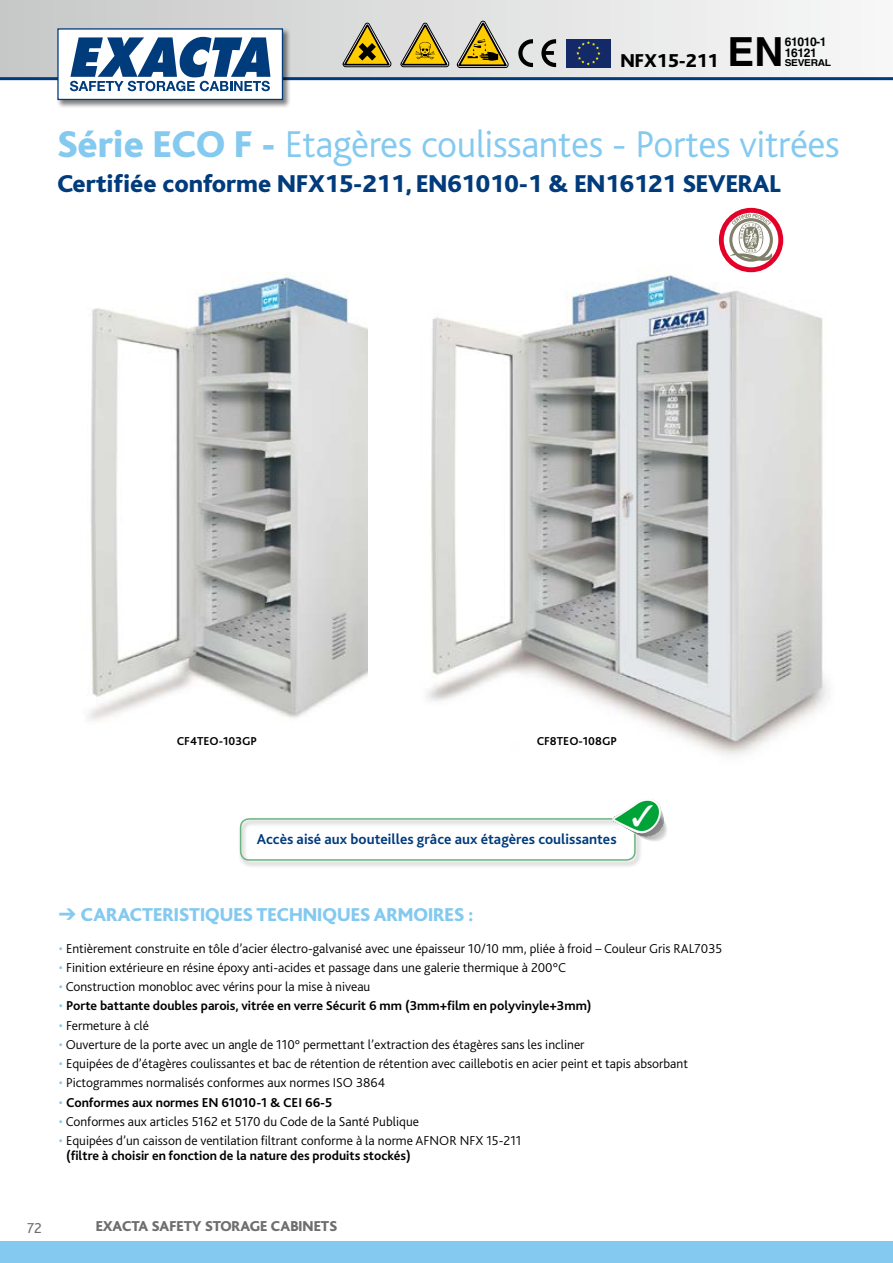
<style>
.page{position:relative;width:893px;height:1263px;background:#fff}
.page>*{position:absolute;margin:0;border:0;box-sizing:border-box;transform-origin:0 0}
.t1{font:300 39px "Bliss";letter-spacing:-.01em;color:#83c9f0}
.t2{font:800 25.5px "Bliss";color:#003b7c}
.t3{font:800 19.5px "Bliss";color:#83c9f0}
.t4{font:800 19.5px "Bliss";color:#000}
.t5{font:700 15px "Bliss 2";color:#003b7c}
.t6{font:800 15px "Bliss";color:#6e6e6e}
.t7{font:15px "Bliss 2";color:#6e6e6e}
.t8{font:300 13.5px/15px "Bliss 2";color:#000}
.t9{font:700 13.5px "Bliss 2";color:#000}
.t10{font:700 12.15px/10.8px "Helvetica";letter-spacing:-.035em;color:#000001}
.t11{font:700 12px "Bliss 2";color:#000}
.t12{font:700 9.45px "Helvetica";letter-spacing:-.035em;color:#000001;scale:1.08 1}
.s1{font-family:"Helvetica";font-weight:700;font-size:40.2px;color:#000001}
.s2{font-weight:800}
.s3{color:#83c9f0}
.s4{font-weight:300;color:#83c9f0}
.s5{font-weight:700}
</style>
<div class="page">
<div style="left:0;top:1242px;width:893px;height:21px;background:#83c9f0"></div>
<svg style="left:0;top:0;width:893px;height:81px"></svg>
<div style="left:56px;top:27px;width:234px;height:80px;background:#000;opacity:.5"></div>
<div style="left:58px;top:29px;width:224px;height:70px;background:#fff"></div>
<div style="left:57px;top:28px;width:226px;height:72px;border:1px solid #003b7c"></div>
<svg style="left:70px;top:37px;width:200px;height:54px"></svg>
<div style="left:238px;top:817px;width:404px;height:51px;background:#000;opacity:.4"></div>
<div style="left:240px;top:818px;width:396px;height:43px;border:2px solid #6ab57f;border-radius:9px"></div>
<img style="left:88px;top:272px;width:280px;height:450px">
<img style="left:426px;top:250px;width:403px;height:505px">
<svg style="left:719px;top:208px;width:64px;height:64px"></svg>
<div style="left:724px;top:213px;width:54px;height:54px;background:#fff;border-radius:50%"></div>
<div style="left:729px;top:218px;width:44px;height:44px;border:3px solid #807f6a;border-radius:50%"></div>
<svg style="left:730px;top:214px;width:43px;height:47px"></svg>
<svg style="left:400px;top:23px;width:50px;height:44px"></svg>
<svg style="left:342px;top:23px;width:50px;height:44px"></svg>
<svg style="left:457px;top:21px;width:51px;height:47px"></svg>
<svg style="left:518px;top:39px;width:15px;height:28px"></svg>
<svg style="left:541px;top:39px;width:15px;height:28px"></svg>
<div style="left:566px;top:39px;width:45px;height:28px;background:#142968"></div>
<svg style="left:576px;top:41px;width:24px;height:24px"></svg>
<svg style="left:612px;top:799px;width:55px;height:45px"></svg>
<h3 class="t4" style="left:621px;top:51px;width:164px">NFX15-211 <span class="s1">EN</span></h3>
<p class="t10" style="left:785px;top:36px;width:43px">61010-1<br>16121</p>
<p class="t12" style="left:785px;top:57px;width:44px">SEVERAL</p>
<h1 class="t1" style="left:57px;top:124px;width:784px"><span class="s2">Série ECO F -</span> Etagères coulissantes - Portes vitrées</h1>
<h2 class="t2" style="left:57px;top:171px;width:725px">Certifiée conforme NFX15-211, EN61010-1 &amp; EN16121 SEVERAL</h2>
<p class="t11" style="left:177px;top:734px;width:82px">CF4TEO-103GP</p>
<p class="t11" style="left:537px;top:734px;width:82px">CF8TEO-108GP</p>
<p class="t5" style="left:257px;top:830px;width:361px">Accès aisé aux bouteilles grâce aux étagères coulissantes</p>
<h3 class="t3" style="left:59px;top:904px;width:416px">➔ CARACTERISTIQUES TECHNIQUES ARMOIRES :</h3>
<p class="t8" style="left:59px;top:940px;width:665px"><span class="s3">•</span> Entièrement construite en tôle d’acier électro-galvanisé avec une épaisseur 10/10 mm, pliée à froid – Couleur Gris RAL7035</p>
<p class="t8" style="left:59px;top:960px;width:509px"><span class="s3">•</span> Finition extérieure en résine époxy anti-acides et passage dans une galerie thermique à 200°C</p>
<p class="t8" style="left:59px;top:979px;width:313px"><span class="s3">•</span> Construction monobloc avec vérins pour la mise à niveau</p>
<p class="t9" style="left:59px;top:997px;width:534px"><span class="s4">•</span> Porte battante doubles parois, vitrée en verre Sécurit 6 mm (3mm+film en polyvinyle+3mm)</p>
<p class="t8" style="left:59px;top:1017px;width:91px"><span class="s3">•</span> Fermeture à clé</p>
<p class="t8" style="left:59px;top:1037px;width:527px"><span class="s3">•</span> Ouverture de la porte avec un angle de 110° permettant l’extraction des étagères sans les incliner</p>
<p class="t8" style="left:59px;top:1056px;width:630px"><span class="s3">•</span> Equipées de d’étagères coulissantes et bac de rétention de rétention avec caillebotis en acier peint et tapis absorbant</p>
<p class="t8" style="left:59px;top:1075px;width:328px"><span class="s3">•</span> Pictogrammes normalisés conformes aux normes ISO 3864</p>
<p class="t9" style="left:59px;top:1094px;width:275px"><span class="s4">•</span> Conformes aux normes EN 61010-1 &amp; CEI 66-5</p>
<p class="t8" style="left:59px;top:1114px;width:362px"><span class="s3">•</span> Conformes aux articles 5162 et 5170 du Code de la Santé Publique</p>
<p class="t8" style="left:66px;top:1133px;width:457px;text-indent:-7px"><span class="s3">•</span> Equipées d’un caisson de ventilation filtrant conforme à la norme AFNOR NFX 15-211 <span class="s5">(filtre à choisir en fonction de la nature des produits stockés)</span></p>
<p class="t7" style="left:27px;top:1218px;width:16px">72</p>
<p class="t6" style="left:96px;top:1218px;width:243px">EXACTA SAFETY STORAGE CABINETS</p>
</div>
